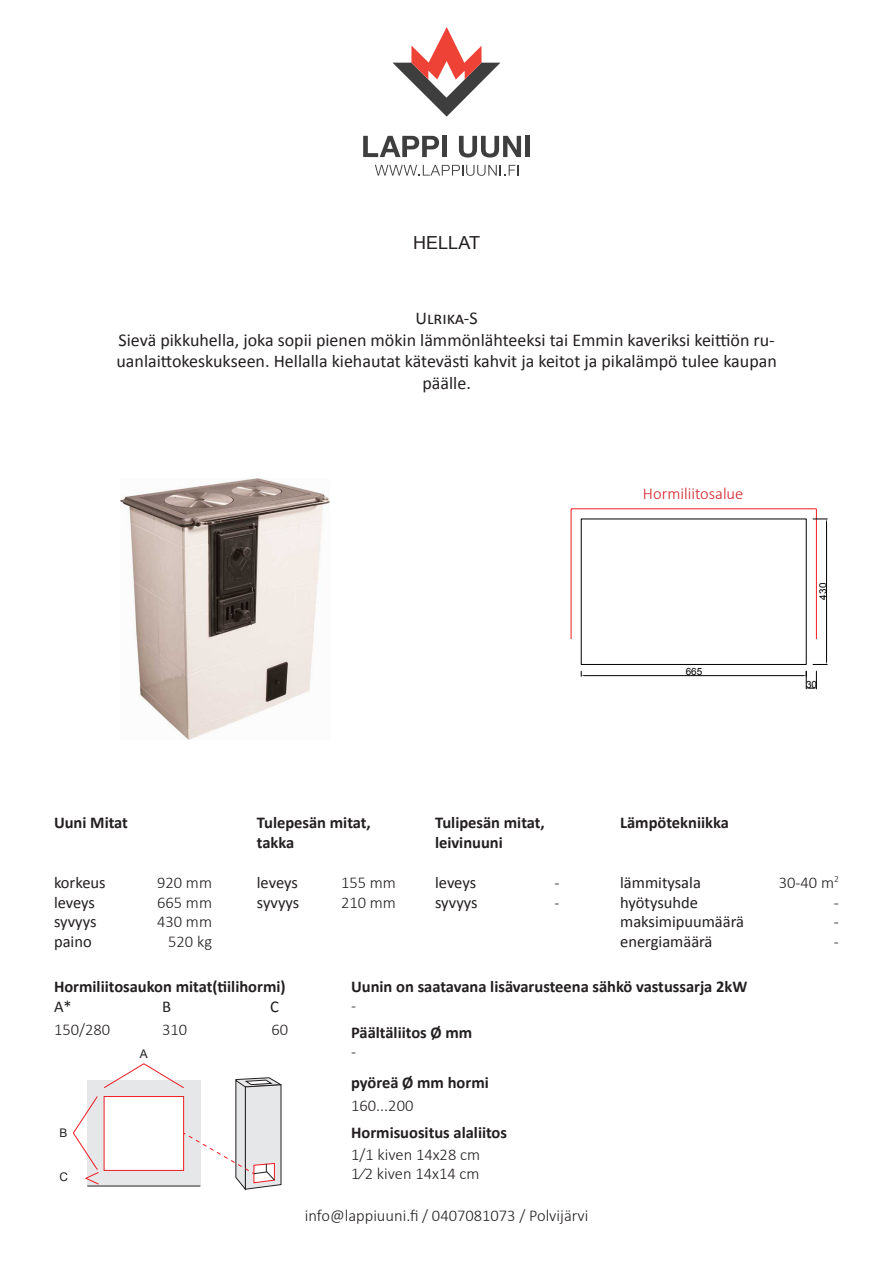
<style>
.page{position:relative;width:893px;height:1263px;background:#fff}
.page>*{position:absolute;margin:0;border:0;box-sizing:border-box;transform-origin:0 0}
.t1{font:18px/21.6px "Calibri";color:#231f20;text-align:center}
.t2{font:18px "Arial";color:#231f20}
.t3{font:700 16.5px "Calibri";color:#231f20}
.t4{font:300 16.5px "Calibri";color:#231f20}
.t5{font:16.5px "Calibri";color:#231f20}
.t6{font:300 16.5px "Calibri";color:#d1232a}
.t7{font:11.85px "Arial";color:#231f20}
.t8{font:9.9px "Arial";color:#000001}
</style>
<div class="page">
<svg style="left:363px;top:136px;width:76px;height:21px"></svg>
<div style="left:442px;top:136px;width:5px;height:21px;background:#3e3e3f"></div>
<svg style="left:459px;top:136px;width:62px;height:22px"></svg>
<div style="left:525px;top:136px;width:5px;height:21px;background:#3e3e3f"></div>
<svg style="left:375px;top:165px;width:144px;height:11px"></svg>
<svg style="left:392px;top:27px;width:108px;height:90px"></svg>
<svg style="left:72px;top:1063px;width:210px;height:127px"></svg>
<img style="left:121px;top:478px;width:208px;height:262px">
<hr style="left:571px;top:508px;width:245px;height:1px;background:#ee1d23">
<hr style="left:571px;top:509px;width:1px;height:130px;background:#ee1d23">
<hr style="left:816px;top:509px;width:1px;height:130px;background:#ee1d23">
<svg style="left:581px;top:519px;width:246px;height:170px"></svg>
<p class="t2" style="left:413px;top:231px;width:68px">HELLAT</p>
<p class="t1" style="left:416px;top:308px;width:64px">Ulrika-S</p>
<p class="t1" style="left:116px;top:329px;width:662px">Sievä pikkuhella, joka sopii pienen mökin lämmönlähteeksi tai Emmin kaveriksi keittiön ru&shy;uanlaittokeskukseen. Hellalla kiehautat kätevästi kahvit ja keitot ja pikalämpö tulee kaupan päälle.</p>
<p class="t6" style="left:643px;top:483px;width:102px">Hormiliitosalue</p>
<p class="t8" style="left:686px;top:665px;width:18px">665</p>
<p class="t8" style="left:816px;top:599px;width:18px;rotate:-90deg">430</p>
<p class="t8" style="left:806px;top:678px;width:13px">30</p>
<p class="t3" style="left:54px;top:812px;width:76px">Uuni Mitat</p>
<p class="t5" style="left:54px;top:872px;width:53px">korkeus</p>
<p class="t5" style="left:54px;top:892px;width:43px">leveys</p>
<p class="t5" style="left:54px;top:911px;width:44px">syvyys</p>
<p class="t5" style="left:54px;top:931px;width:39px">paino</p>
<p class="t4" style="left:157px;top:872px;width:56px">920 mm</p>
<p class="t4" style="left:157px;top:892px;width:56px">665 mm</p>
<p class="t4" style="left:157px;top:912px;width:56px">430 mm</p>
<p class="t4" style="left:168px;top:931px;width:45px">520 kg</p>
<p class="t3" style="left:257px;top:812px;width:116px">Tulepesän mitat,</p>
<p class="t3" style="left:257px;top:832px;width:39px">takka</p>
<p class="t5" style="left:257px;top:872px;width:43px">leveys</p>
<p class="t5" style="left:257px;top:892px;width:44px">syvyys</p>
<p class="t4" style="left:341px;top:872px;width:56px">155 mm</p>
<p class="t4" style="left:341px;top:892px;width:56px">210 mm</p>
<p class="t3" style="left:435px;top:812px;width:111px">Tulipesän mitat,</p>
<p class="t3" style="left:435px;top:832px;width:69px">leivinuuni</p>
<p class="t5" style="left:435px;top:872px;width:43px">leveys</p>
<p class="t5" style="left:435px;top:892px;width:44px">syvyys</p>
<p class="t4" style="left:554px;top:872px;width:7px">-</p>
<p class="t4" style="left:554px;top:892px;width:7px">-</p>
<p class="t3" style="left:620px;top:812px;width:110px">Lämpötekniikka</p>
<p class="t5" style="left:620px;top:872px;width:82px">lämmitysala</p>
<p class="t5" style="left:620px;top:892px;width:79px">hyötysuhde</p>
<p class="t5" style="left:620px;top:911px;width:125px">maksimipuumäärä</p>
<p class="t5" style="left:620px;top:931px;width:94px">energiamäärä</p>
<p class="t3" style="left:54px;top:976px;width:233px">Hormiliitosaukon mitat(tiilihormi)</p>
<p class="t5" style="left:54px;top:996px;width:19px">A*</p>
<p class="t5" style="left:162px;top:996px;width:10px">B</p>
<p class="t5" style="left:270px;top:996px;width:10px">C</p>
<p class="t3" style="left:351px;top:976px;width:398px">Uunin on saatavana lisävarusteena sähkö vastussarja 2kW</p>
<p class="t4" style="left:351px;top:995px;width:7px">-</p>
<p class="t4" style="left:54px;top:1020px;width:58px">150/280</p>
<p class="t4" style="left:162px;top:1020px;width:27px">310</p>
<p class="t4" style="left:271px;top:1020px;width:18px">60</p>
<p class="t3" style="left:351px;top:1022px;width:123px">Päältäliitos Ø mm</p>
<p class="t7" style="left:140px;top:1046px;width:9px">A</p>
<p class="t4" style="left:351px;top:1042px;width:7px">-</p>
<p class="t3" style="left:351px;top:1071px;width:139px">pyöreä Ø mm hormi</p>
<p class="t4" style="left:351px;top:1095px;width:64px">160...200</p>
<p class="t4" style="left:351px;top:1144px;width:131px">1/1 kiven 14x28 cm</p>
<p class="t4" style="left:351px;top:1163px;width:130px">1⁄2 kiven 14x14 cm</p>
<p class="t7" style="left:59px;top:1124px;width:9px">B</p>
<p class="t3" style="left:351px;top:1121px;width:157px">Hormisuositus alaliitos</p>
<p class="t7" style="left:59px;top:1169px;width:10px">C</p>
<p class="t4" style="left:305px;top:1206px;width:285px">info@lappiuuni.fi / 0407081073 / Polvijärvi</p>
<p class="t4" style="left:779px;top:872px;width:62px">30-40 m<sup>2</sup></p>
<p class="t4" style="left:834px;top:892px;width:7px">-</p>
<p class="t4" style="left:834px;top:912px;width:7px">-</p>
<p class="t4" style="left:834px;top:931px;width:7px">-</p>
</div>
